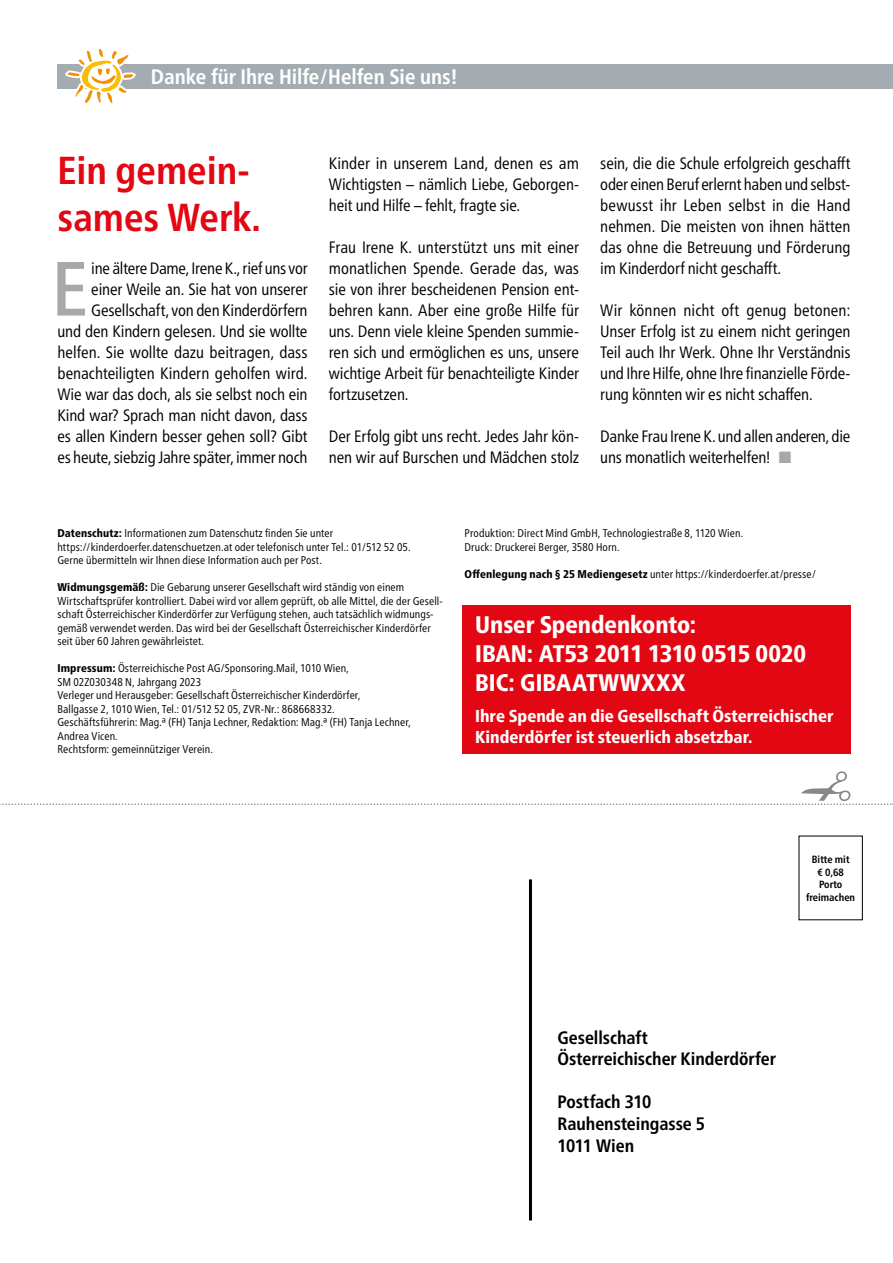
<style>
.page{position:relative;width:893px;height:1263px;background:#fff}
.page>*{position:absolute;margin:0;border:0;box-sizing:border-box;transform-origin:0 0}
.t1{font:500 condensed 76.65px "Frutiger Neue LT Pro";color:#a8a8a7}
.t2{font:700 condensed 39px/46.8px "Frutiger Neue LT Pro";color:#e30613}
.t3{font:800 condensed 24px/28.8px "Frutiger Neue LT Pro";letter-spacing:-.005em;color:#fff}
.t4{font:700 condensed 21px "Frutiger Neue LT Pro";color:#fff}
.t5{font:700 condensed 18px/21.6px "Frutiger Neue LT Pro";letter-spacing:-.005em;color:#000}
.t6{font:800 condensed 17.25px/21.6px "Frutiger Neue LT Pro";color:#fff}
.t7{font:condensed 16.5px/21px "Frutiger Neue LT Pro";letter-spacing:-.01em;color:#000;text-align:justify}
.t8{font:condensed 11.25px/13.5px "Frutiger Neue LT Pro";letter-spacing:.005em;color:#000}
.t9{font:700 condensed 10.5px/12.6px "Frutiger Neue LT Pro";color:#000;text-align:center}
.s1{color:#a8a8a7}
.s2{font-weight:800}
</style>
<div class="page">
<hr style="left:529px;top:879px;width:3px;height:341px;background:#000">
<svg style="left:0;top:771px;width:893px;height:34px"></svg>
<div style="left:799px;top:836px;width:64px;height:84px;border:1px solid #000"></div>
<div style="left:57px;top:64px;width:836px;height:25px;background:#a4acb1"></div>
<svg style="left:65px;top:48px;width:71px;height:56px"></svg>
<div style="left:462px;top:605px;width:388px;height:148px;background:#e30613"></div>
<p class="t4" style="left:151px;top:64px;width:308px">Danke für Ihre Hilfe/Helfen Sie uns!</p>
<h2 class="t2" style="left:57px;top:147px;width:205px">Ein gemein&shy;sames Werk.</h2>
<h1 class="t1" style="left:52px;top:244px;width:38px">E</h1>
<p class="t7" style="left:57px;top:257px;width:252px;text-align:right">ine ältere Dame, Irene K., rief uns vor einer Weile an. Sie hat von unserer Gesellschaft, von den Kinderdörfern<br>und den Kindern gelesen. Und sie wollte helfen. Sie wollte dazu beitragen, dass benachteiligten Kindern geholfen wird.<br>Wie war das doch, als sie selbst noch ein Kind war? Sprach man nicht davon, dass es allen Kindern besser gehen soll? Gibt es heute, siebzig Jahre später, immer noch</p>
<p class="t7" style="left:329px;top:152px;width:252px">Kinder in unserem Land, denen es am Wichtigsten – nämlich Liebe, Geborgen&shy;heit und Hilfe – fehlt, fragte sie.</p>
<p class="t7" style="left:329px;top:236px;width:252px">Frau Irene K. unterstützt uns mit einer monatlichen Spende. Gerade das, was sie von ihrer bescheidenen Pension ent&shy;behren kann. Aber eine große Hilfe für uns. Denn viele kleine Spenden summie&shy;ren sich und ermöglichen es uns, unsere wichtige Arbeit für benachteiligte Kinder fortzusetzen.</p>
<p class="t7" style="left:329px;top:425px;width:252px">Der Erfolg gibt uns recht. Jedes Jahr kön&shy;nen wir auf Burschen und Mädchen stolz</p>
<p class="t7" style="left:600px;top:152px;width:252px">sein, die die Schule erfolgreich geschafft oder einen Beruf erlernt haben und selbst&shy;bewusst ihr Leben selbst in die Hand nehmen. Die meisten von ihnen hätten das ohne die Betreuung und Förderung im Kinderdorf nicht geschafft.</p>
<p class="t7" style="left:600px;top:299px;width:252px">Wir können nicht oft genug betonen:<br>Unser Erfolg ist zu einem nicht geringen Teil auch Ihr Werk. Ohne Ihr Verständnis und Ihre Hilfe, ohne Ihre finanzielle Förde&shy;rung könnten wir es nicht schaffen.</p>
<p class="t7" style="left:600px;top:425px;width:252px">Danke Frau Irene K. und allen anderen, die uns monatlich weiterhelfen! <span class="s1">■</span></p>
<p class="t8" style="left:57px;top:526px;width:355px"><span class="s2">Datenschutz:</span> Informationen zum Datenschutz finden Sie unter https://kinderdoerfer.datenschuetzen.at oder telefonisch unter Tel.: 01/512 52 05.<br>Gerne übermitteln wir Ihnen diese Information auch per Post.</p>
<p class="t8" style="left:57px;top:580px;width:387px"><span class="s2">Widmungsgemäß:</span> Die Gebarung unserer Gesellschaft wird ständig von einem Wirtschaftsprüfer kontrolliert. Dabei wird vor allem geprüft, ob alle Mittel, die der Gesell&shy;schaft Österreichischer Kinderdörfer zur Verfügung stehen, auch tatsächlich widmungs&shy;gemäß verwendet werden. Das wird bei der Gesellschaft Österreichischer Kinderdörfer seit über 60 Jahren gewährleistet.</p>
<p class="t8" style="left:57px;top:661px;width:355px"><span class="s2">Impressum:</span> Österreichische Post AG/Sponsoring.Mail, 1010 Wien,<br>SM 02Z030348 N, Jahrgang 2023<br>Verleger und Herausgeber: Gesellschaft Österreichischer Kinderdörfer,<br>Ballgasse 2, 1010 Wien, Tel.: 01/512 52 05, ZVR-Nr.: 868668332.<br>Geschäftsführerin: Mag.ª (FH) Tanja Lechner, Redaktion: Mag.ª (FH) Tanja Lechner, Andrea Vicen.<br>Rechtsform: gemeinnütziger Verein.</p>
<p class="t8" style="left:465px;top:526px;width:280px">Produktion: Direct Mind GmbH, Technologiestraße 8, 1120 Wien.<br>Druck: Druckerei Berger, 3580 Horn.</p>
<p class="t8" style="left:465px;top:567px;width:353px"><span class="s2">Offenlegung nach § 25 Mediengesetz</span> unter https://kinderdoerfer.at/presse/</p>
<h3 class="t3" style="left:475px;top:610px;width:332px">Unser Spendenkonto:<br>IBAN: AT53 2011 1310 0515 0020<br>BIC: GIBAATWWXXX</h3>
<p class="t6" style="left:475px;top:705px;width:360px">Ihre Spende an die Gesellschaft Österreichischer<br>Kinderdörfer ist steuerlich absetzbar.</p>
<p class="t9" style="left:806px;top:853px;width:50px">Bitte mit<br>€ 0,68<br>Porto freimachen</p>
<p class="t5" style="left:557px;top:1026px;width:220px">Gesellschaft<br>Österreichischer Kinderdörfer</p>
<p class="t5" style="left:557px;top:1091px;width:149px">Postfach 310<br>Rauhensteingasse 5<br>1011 Wien</p>
</div>
